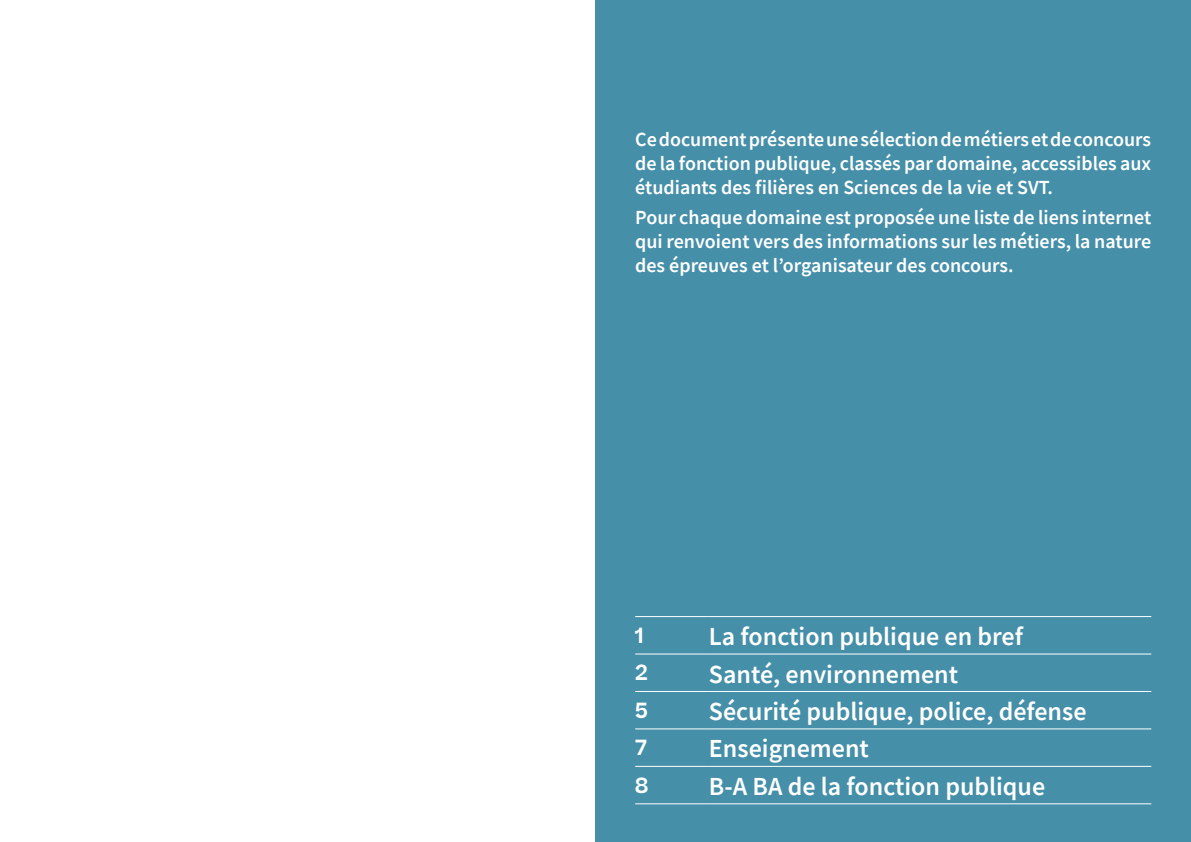
<style>
.page{position:relative;width:1191px;height:842px;background:#fff}
.page>*{position:absolute;margin:0;border:0;box-sizing:border-box;transform-origin:0 0}
.t1{font:600 26px "Source Sans Pro";color:#fff}
.t2{font:600 21px "Beatrice";color:#fff}
.t3{font:600 20px/24px "Source Sans Pro";color:#fff;text-align:justify}
</style>
<div class="page">
<div style="left:595px;top:0;width:596px;height:842px;background:#458fa9"></div>
<hr style="left:635px;top:616px;width:74px;height:1px;background:#fff">
<hr style="left:709px;top:616px;width:442px;height:1px;background:#fff">
<hr style="left:635px;top:654px;width:74px;height:1px;background:#fff">
<hr style="left:709px;top:654px;width:442px;height:1px;background:#fff">
<hr style="left:635px;top:691px;width:74px;height:1px;background:#fff">
<hr style="left:709px;top:691px;width:442px;height:1px;background:#fff">
<hr style="left:635px;top:728px;width:74px;height:1px;background:#fff">
<hr style="left:709px;top:728px;width:442px;height:1px;background:#fff">
<hr style="left:635px;top:766px;width:74px;height:1px;background:#fff">
<hr style="left:709px;top:766px;width:442px;height:1px;background:#fff">
<hr style="left:635px;top:803px;width:74px;height:1px;background:#fff">
<hr style="left:709px;top:803px;width:442px;height:1px;background:#fff">
<p class="t3" style="left:635px;top:127px;width:517px">Ce document présente une sélection de métiers et de concours de la fonction publique, classés par domaine, accessibles aux étudiants des filières en Sciences de la vie et SVT.</p>
<p class="t3" style="left:635px;top:205px;width:517px">Pour chaque domaine est proposée une liste de liens internet qui renvoient vers des informations sur les métiers, la nature des épreuves et l’organisateur des concours.</p>
<p class="t2" style="left:635px;top:621px;width:10px">1</p>
<h1 class="t1" style="left:709px;top:619px;width:315px">La fonction publique en bref</h1>
<p class="t2" style="left:635px;top:659px;width:14px">2</p>
<h1 class="t1" style="left:709px;top:657px;width:251px">Santé, environnement</h1>
<p class="t2" style="left:635px;top:696px;width:14px">5</p>
<h1 class="t1" style="left:709px;top:694px;width:379px">Sécurité publique, police, défense</h1>
<p class="t2" style="left:635px;top:734px;width:13px">7</p>
<h1 class="t1" style="left:709px;top:732px;width:162px">Enseignement</h1>
<p class="t2" style="left:635px;top:771px;width:15px">8</p>
<h1 class="t1" style="left:709px;top:769px;width:338px">B-A BA de la fonction publique</h1>
</div>
